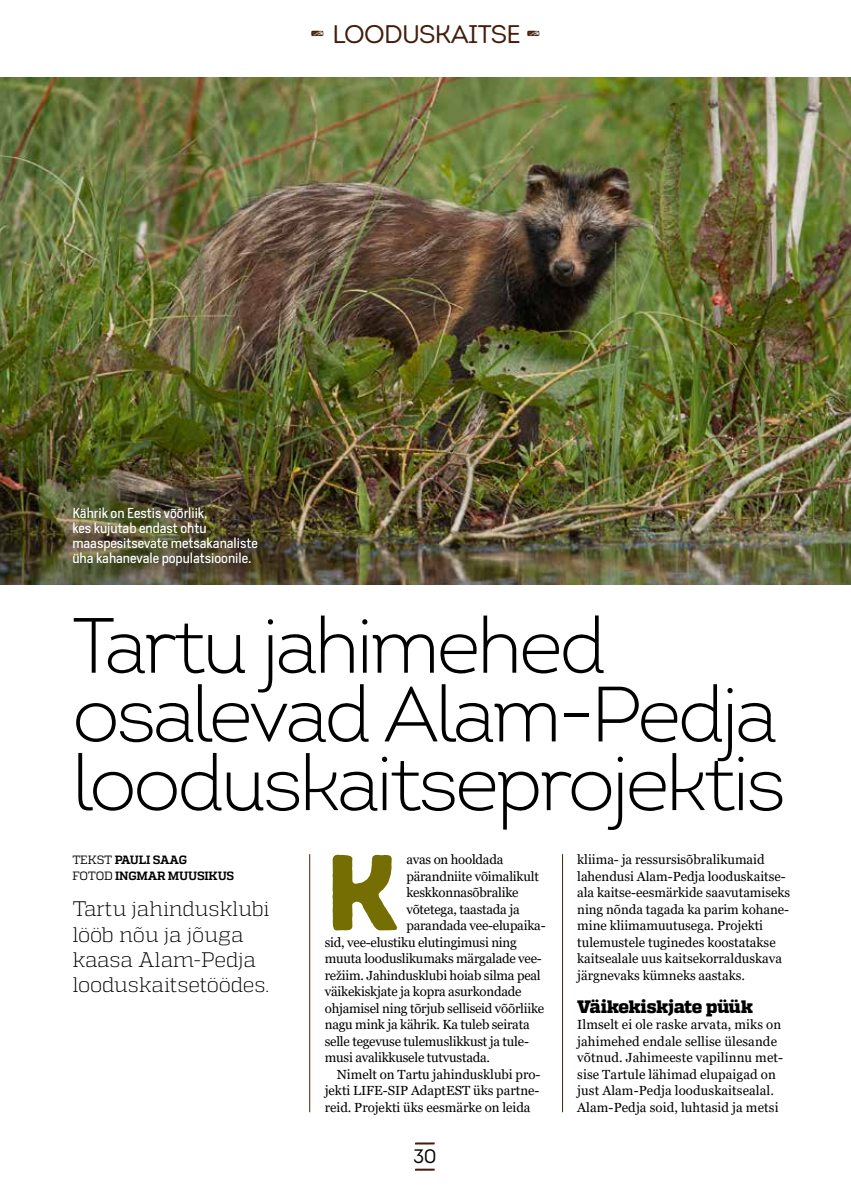
<style>
.page{position:relative;width:851px;height:1191px;background:#fff}
.page>*{position:absolute;margin:0;border:0;box-sizing:border-box;transform-origin:0 0}
.t1{font:107.4px "Intro Rust Base";color:#756e03}
.t2{font:300 78px/68.7px "Intro";letter-spacing:-.04em;color:#000}
.t3{font:25.5px "Intro Rust Book Base";letter-spacing:-.03em;color:#421f0c}
.t4{font:300 21px/25.2px "Quadon";letter-spacing:-.01em;color:#000}
.t5{font:19.5px "Intro Rust Book Base";color:#000}
.t6{font:800 18px "Quadon";letter-spacing:-.02em;color:#000}
.t7{font:13.5px/15px "Heron Sans";color:#fff}
.t8{font:13.2px/16.5px "Georgia";color:#000}
.t9{font:700 12px/16.5px "Quadon";letter-spacing:-.015em;color:#000}
.s1{font-family:"Intro Rust G Base";font-size:36px}
.s2{font-weight:400}
</style>
<div class="page">
<img style="left:0;top:78px;width:850px;height:506px">
<hr style="left:309px;top:854px;width:1px;height:258px;background:#421f0c">
<hr style="left:562px;top:854px;width:1px;height:258px;background:#421f0c">
<svg style="left:415px;top:1142px;width:19px;height:2px"></svg>
<svg style="left:415px;top:1168px;width:19px;height:2px"></svg>
<h3 class="t3" style="left:310px;top:19px;width:232px"><span class="s1">-</span> LOODUSKAITSE <span class="s1">-</span></h3>
<p class="t7" style="left:72px;top:505px;width:187px">Kährik on Eestis võõrliik,<br>kes kujutab endast ohtu maaspesitsevate metsakanaliste üha kahanevale populatsioonile.</p>
<h2 class="t2" style="left:72px;top:611px;width:715px">Tartu jahimehed osalevad Alam-Pedja looduskaitseprojektis</h2>
<p class="t9" style="left:72px;top:851px;width:163px"><span class="s2">TEKST</span> PAULI SAAG<br><span class="s2">FOTOD</span> INGMAR MUUSIKUS</p>
<h3 class="t4" style="left:72px;top:896px;width:199px">Tartu jahindusklubi lööb nõu ja jõuga kaasa Alam-Pedja looduskaitsetöödes.</h3>
<h1 class="t1" style="left:325px;top:824px;width:76px">K</h1>
<p class="t8" style="left:406px;top:851px;width:98px">avas on hooldada</p>
<p class="t8" style="left:577px;top:851px;width:214px">kliima- ja ressursisõbralikumaid lahendusi Alam-Pedja looduskaitse&shy;ala kaitse-eesmärkide saavutamiseks ning nõnda tagada ka parim kohane&shy;mine kliimamuutusega. Projekti tulemustele tuginedes koostatakse kaitsealale uus kaitsekorralduskava järgnevaks kümneks aastaks.</p>
<h3 class="t6" style="left:577px;top:995px;width:177px">Väikekiskjate püük</h3>
<p class="t8" style="left:577px;top:1016px;width:207px">Ilmselt ei ole raske arvata, miks on jahimehed endale sellise ülesande võtnud. Jahimeeste vapilinnu met&shy;sise Tartule lähimad elupaigad on just Alam-Pedja looduskaitsealal.<br>Alam-Pedja soid, luhtasid ja metsi</p>
<p class="t8" style="left:406px;top:868px;width:134px">pärandniite võimalikult</p>
<p class="t8" style="left:406px;top:884px;width:114px">keskkonnasõbralike</p>
<p class="t8" style="left:406px;top:901px;width:115px">võtetega, taastada ja</p>
<p class="t8" style="left:406px;top:917px;width:141px">parandada vee-elupaika-</p>
<p class="t8" style="left:325px;top:934px;width:193px">sid, vee-elustiku elutingimusi ning</p>
<p class="t8" style="left:325px;top:950px;width:218px">muuta looduslikumaks märgalade vee-</p>
<p class="t8" style="left:325px;top:967px;width:217px">režiim. Jahindusklubi hoiab silma peal</p>
<p class="t8" style="left:325px;top:983px;width:198px">väikekiskjate ja kopra asurkondade</p>
<p class="t8" style="left:325px;top:1000px;width:221px">ohjamisel ning tõrjub selliseid võõrliike</p>
<p class="t8" style="left:325px;top:1016px;width:206px">nagu mink ja kährik. Ka tuleb seirata</p>
<p class="t8" style="left:325px;top:1033px;width:206px">selle tegevuse tulemuslikkust ja tule-</p>
<p class="t8" style="left:325px;top:1049px;width:167px">musi avalikkusele tutvustada.</p>
<p class="t8" style="left:337px;top:1066px;width:205px">Nimelt on Tartu jahindusklubi pro-</p>
<p class="t8" style="left:325px;top:1082px;width:216px">jekti LIFE-SIP AdaptEST üks partne-</p>
<p class="t8" style="left:325px;top:1099px;width:207px">reid. Projekti üks eesmärke on leida</p>
<h3 class="t5" style="left:413px;top:1144px;width:25px">30</h3>
</div>
